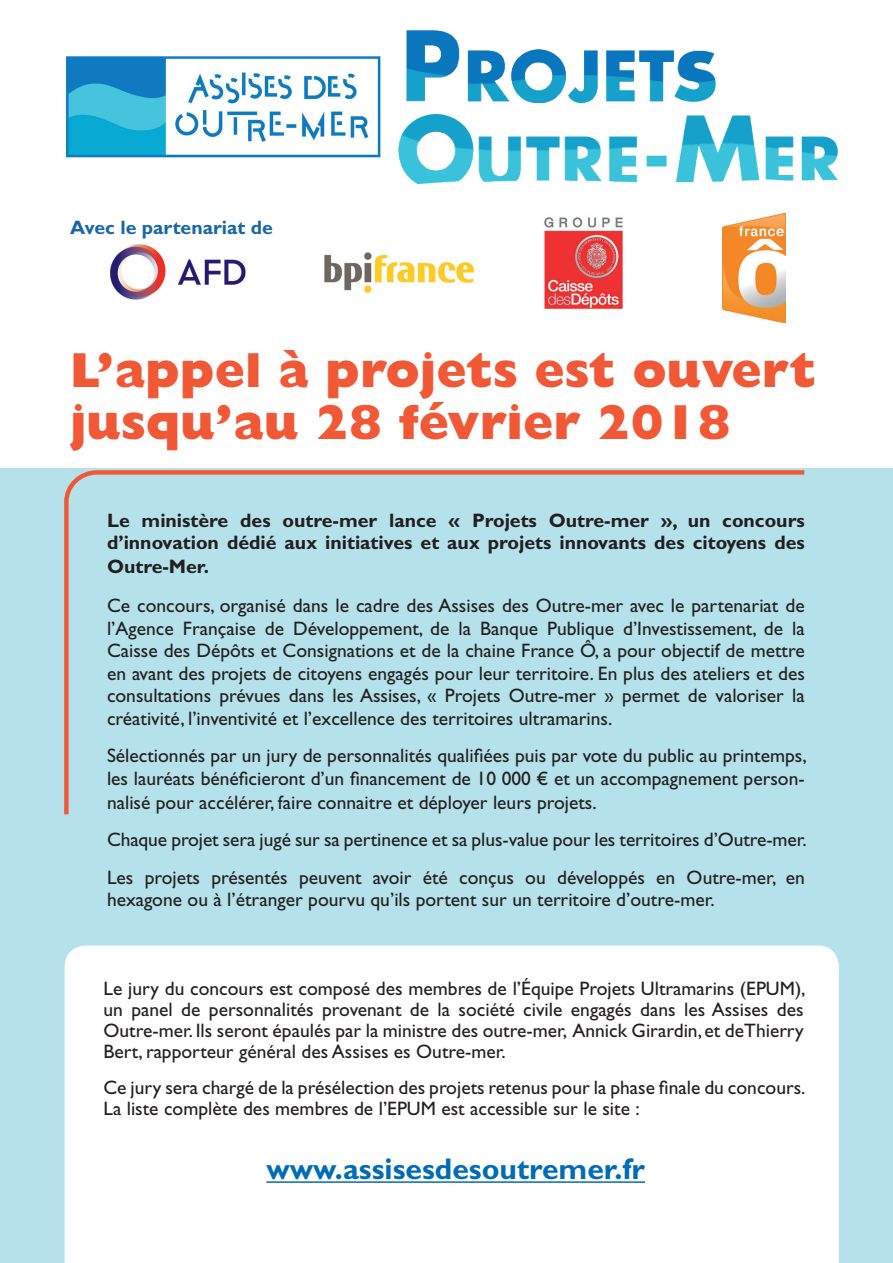
<style>
.page{position:relative;width:893px;height:1263px;background:#fff}
.page>*{position:absolute;margin:0;border:0;box-sizing:border-box;transform-origin:0 0}
.t1{font:800 49.5px/52.5px "Gill Sans Std";color:#f05836}
.t2{font:700 30px "Gill Sans Std";color:#006cb7}
.t3{font:19.5px/22.5px "Gill Sans Std";color:#231f20;text-align:justify}
.t4{font:700 19.5px/23.2px "Gill Sans Std";color:#231f20;text-align:justify}
.t5{font:700 19.5px "Gill Sans Std";color:#1667aa}
</style>
<div class="page">
<div style="left:0;top:469px;width:893px;height:794px;background:#b4e1ea"></div>
<img style="left:398px;top:30px;width:439px;height:153px">
<svg style="left:62px;top:468px;width:747px;height:347px"></svg>
<div style="left:65px;top:945px;width:774px;height:318px;background:#fff"></div>
<img style="left:65px;top:56px;width:316px;height:102px">
<hr style="left:266px;top:1181px;width:379px;height:2px;background:#006cb7">
<img style="left:722px;top:214px;width:63px;height:108px">
<img style="left:544px;top:217px;width:79px;height:92px">
<img style="left:324px;top:252px;width:151px;height:41px">
<img style="left:110px;top:244px;width:136px;height:56px">
<p class="t5" style="left:70px;top:215px;width:204px">Avec le partenariat de</p>
<h1 class="t1" style="left:70px;top:344px;width:748px">L’appel à projets est ouvert jusqu’au 28 février 2018</h1>
<p class="t4" style="left:107px;top:508px;width:699px">Le ministère des outre-mer lance « Projets Outre-mer », un concours d’innovation dédié aux initiatives et aux projets innovants des citoyens des Outre-Mer.</p>
<p class="t3" style="left:107px;top:595px;width:699px">Ce concours, organisé dans le cadre des Assises des Outre-mer avec le partenariat de l’Agence Française de Développement, de la Banque Publique d’Investissement, de la Caisse des Dépôts et Consignations et de la chaine France Ô, a pour objectif de mettre en avant des projets de citoyens engagés pour leur territoire. En plus des ateliers et des consultations prévues dans les Assises, « Projets Outre-mer » permet de valoriser la créativité, l’inventivité et l’excellence des territoires ultramarins.</p>
<p class="t3" style="left:107px;top:744px;width:701px;line-height:23.2px">Sélectionnés par un jury de personnalités qualifiées puis par vote du public au printemps, les lauréats bénéficieront d’un financement de 10 000 € et un accompagnement person&shy;nalisé pour accélérer, faire connaitre et déployer leurs projets.</p>
<p class="t3" style="left:107px;top:821px;width:701px;line-height:37.5px">Chaque projet sera jugé sur sa pertinence et sa plus-value pour les territoires d’Outre-mer.<br>Les projets présentés peuvent avoir été conçus ou développés en Outre-mer, en</p>
<p class="t3" style="left:107px;top:889px;width:609px">hexagone ou à l’étranger pourvu qu’ils portent sur un territoire d’outre-mer.</p>
<p class="t3" style="left:103px;top:977px;width:704px;line-height:21px">Le jury du concours est composé des membres de l’Équipe Projets Ultramarins (EPUM), un panel de personnalités provenant de la société civile engagés dans les Assises des Outre-mer. Ils seront épaulés par la ministre des outre-mer, Annick Girardin, et deThierry Bert, rapporteur général des Assises es Outre-mer.</p>
<p class="t3" style="left:103px;top:1076px;width:704px;line-height:21px">Ce jury sera chargé de la présélection des projets retenus pour la phase finale du concours.<br>La liste complète des membres de l’EPUM est accessible sur le site :</p>
<h2 class="t2" style="left:266px;top:1151px;width:380px">www.assisesdesoutremer.fr</h2>
</div>
